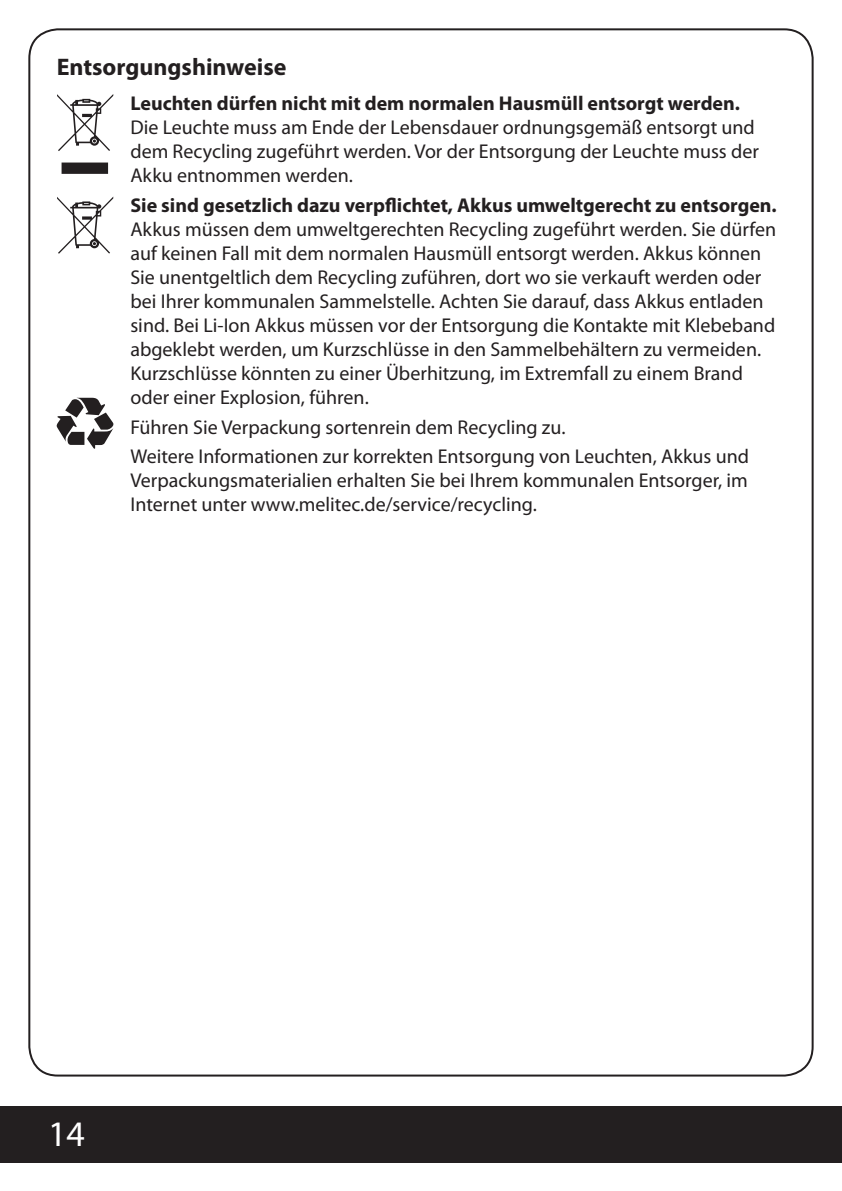
<style>
.page{position:relative;width:842px;height:1191px;background:#fff}
.page>*{position:absolute;margin:0;border:0;box-sizing:border-box;transform-origin:0 0}
.t1{font:36px "Myriad Pro";color:#fff}
.t2{font:700 24px "Myriad Pro";color:#231f20}
.t3{font:20px/24px "Myriad Pro";color:#231f20}
.t4{font:700 20px "Myriad Pro";color:#231f20}
</style>
<div class="page">
<div style="left:0;top:1106px;width:842px;height:56px;background:#231f20"></div>
<svg style="left:57px;top:398px;width:56px;height:51px"></svg>
<svg style="left:57px;top:94px;width:56px;height:80px"></svg>
<svg style="left:57px;top:197px;width:56px;height:56px"></svg>
<p class="t2" style="left:57px;top:53px;width:231px">Entsorgungshinweise</p>
<p class="t4" style="left:130px;top:92px;width:611px">Leuchten dürfen nicht mit dem normalen Hausmüll entsorgt werden.</p>
<p class="t3" style="left:130px;top:116px;width:630px">Die Leuchte muss am Ende der Lebensdauer ordnungsgemäß entsorgt und dem Recycling zugeführt werden. Vor der Entsorgung der Leuchte muss der<br>Akku entnommen werden.</p>
<p class="t4" style="left:130px;top:194px;width:648px">Sie sind gesetzlich dazu verpflichtet, Akkus umweltgerecht zu entsorgen.</p>
<p class="t3" style="left:130px;top:217px;width:647px">Akkus müssen dem umweltgerechten Recycling zugeführt werden. Sie dürfen auf keinen Fall mit dem normalen Hausmüll entsorgt werden. Akkus können Sie unentgeltlich dem Recycling zuführen, dort wo sie verkauft werden oder bei Ihrer kommunalen Sammelstelle. Achten Sie darauf, dass Akkus entladen sind. Bei Li-Ion Akkus müssen vor der Entsorgung die Kontakte mit Klebeband abgeklebt werden, um Kurzschlüsse in den Sammelbehältern zu vermeiden.<br>Kurzschlüsse könnten zu einer Überhitzung, im Extremfall zu einem Brand oder einer Explosion, führen.</p>
<p class="t3" style="left:130px;top:412px;width:620px;line-height:29.6px">Führen Sie Verpackung sortenrein dem Recycling zu.<br>Weitere Informationen zur korrekten Entsorgung von Leuchten, Akkus und</p>
<p class="t3" style="left:130px;top:469px;width:619px">Verpackungsmaterialien erhalten Sie bei Ihrem kommunalen Entsorger, im<br>Internet unter www.melitec.de/service/recycling.</p>
<h1 class="t1" style="left:48px;top:1113px;width:38px">14</h1>
</div>
